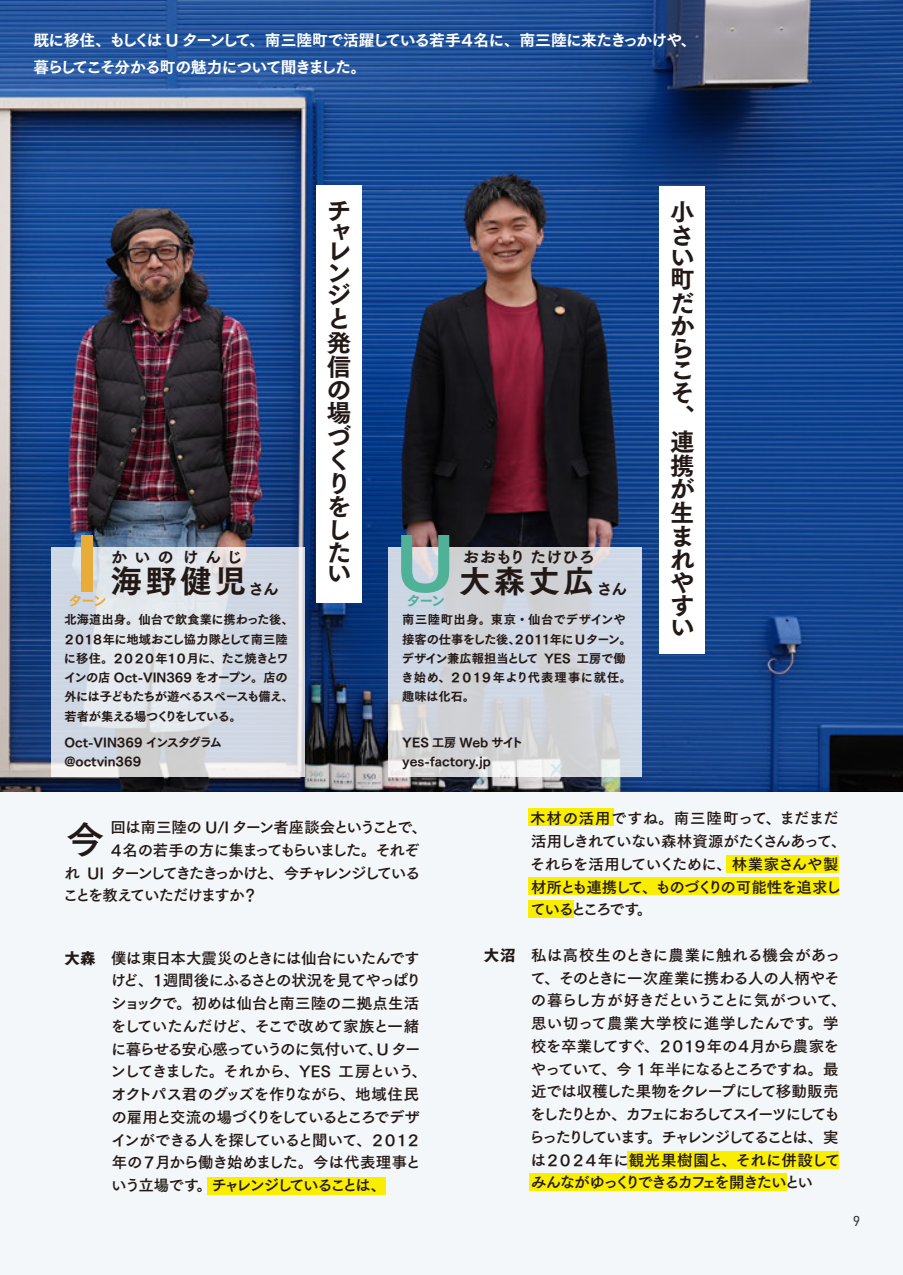
<style>
.page{position:relative;width:903px;height:1275px;background:#f4f7fa}
.page>*{position:absolute;margin:0;border:0;box-sizing:border-box;transform-origin:0 0}
.t1{font:71.4px "Tsuku Go Pro E";color:#4eb198}
.t2{font:71.4px "Tsuku Go Pro E";color:#e9ac39}
.t3{font:38.5px "Tsuku Go Pro B";color:#221815}
.t4{font:31.5px "Tsuku Go Pro E";letter-spacing:.1em;color:#221815}
.t5{font:24.5px/22.8px "Tsuku Go Pro E";color:#221815}
.t6{font:15.75px/27.7px "Tsuku Go Pro E";letter-spacing:-.06em;color:#fff}
.t7{font:15.75px "Tsuku Go Pro E";letter-spacing:.025em;color:#221815}
.t8{font:15.4px/22.8px "Tsuku Go Pro B";letter-spacing:-.07em;color:#221815}
.t9{font:15.4px/22.8px "Tsuku Go Pro B";letter-spacing:-.05em;color:#221815}
.t10{font:15.4px "Tsuku Go Pro B";letter-spacing:-.14em;color:#221815}
.t11{font:15.4px "Tsuku Go Pro B";letter-spacing:-.04em;color:#221815}
.t12{font:15.4px "Tsuku Go Pro B";letter-spacing:-.095em;color:#221815}
.t13{font:14px "Tsuku Go Pro E";color:#e9ac39}
.t14{font:14px "Tsuku Go Pro E";color:#4eb198}
.t15{font:14px "URWDIN";color:#323333}
.t16{font:12.25px/19.2px "Tsuku Go Pro E";letter-spacing:-.01em;color:#221815}
.t17{font:12.25px/19.2px "Tsuku Go Pro E";letter-spacing:-.045em;color:#221815}
.s1{font-size:15.75px}
.s2{font-family:"Tsuku Go Pro H"}
</style>
<div class="page">
<div style="left:529px;top:1173px;width:257px;height:18px;background:#faee00"></div>
<div style="left:627px;top:1151px;width:211px;height:17px;background:#faee00"></div>
<div style="left:528px;top:900px;width:46px;height:17px;background:#faee00"></div>
<div style="left:528px;top:877px;width:310px;height:18px;background:#faee00"></div>
<div style="left:726px;top:855px;width:113px;height:17px;background:#faee00"></div>
<div style="left:528px;top:809px;width:85px;height:17px;background:#faee00"></div>
<div style="left:207px;top:1177px;width:178px;height:17px;background:#faee00"></div>
<img style="left:0;top:0;width:903px;height:792px">
<div style="left:316px;top:186px;width:46px;height:417px;background:#fff"></div>
<div style="left:659px;top:186px;width:46px;height:467px;background:#fff"></div>
<svg style="left:389px;top:547px;width:253px;height:229px;background:#d1d5dc"></svg>
<svg style="left:51px;top:547px;width:253px;height:229px"></svg>
<p class="t6" style="left:33px;top:24px;width:664px">既に移住、もしくは U ターンして、南三陸町で活躍している若手４名に、南三陸に来たきっかけや、暮らしてこそ分かる町の魅力について聞きました。</p>
<h3 class="t5" style="left:327px;top:197px;width:26px">チャレンジと発信の場づくりをした</h3>
<h3 class="t5" style="left:327px;top:559px;width:25px">い</h3>
<h1 class="t2" style="left:76px;top:499px;width:24px">I</h1>
<h1 class="t1" style="left:396px;top:499px;width:59px">U</h1>
<p class="t7" style="left:111px;top:542px;width:132px">か い のけ ん じ</p>
<p class="t7" style="left:463px;top:542px;width:133px">おおもり たけひろ</p>
<h3 class="t4" style="left:111px;top:553px;width:169px">海野健児<span class="s1">さん</span></h3>
<p class="t17" style="left:63px;top:609px;width:232px">北海道出身。仙台で飲食業に携わった後、<br>２０１８年に地域おこし協力隊として南三陸に移住。２０２０年１０月に、たこ焼きとワインの店 Oct-VIN369 をオープン。店の外には子どもたちが遊べるスペースも備え、若者が集える場つくりをしている。</p>
<p class="t16" style="left:64px;top:731px;width:159px">Oct-VIN369 インスタグラム@octvin369</p>
<h3 class="t4" style="left:459px;top:553px;width:169px">大森丈広<span class="s1">さん</span></h3>
<p class="t16" style="left:401px;top:609px;width:232px">南三陸町出身。東京・仙台でデザインや接客の仕事をした後、２０１１年にU ターン。デザイン兼広報担当として YES 工房で働き始め、２０１９年より代表理事に就任。趣味は化石。</p>
<p class="t16" style="left:402px;top:731px;width:122px">YES 工房 Web サイトyes-factory.jp</p>
<p class="t13" style="left:69px;top:588px;width:40px">ターン</p>
<p class="t14" style="left:407px;top:588px;width:40px">ターン</p>
<h3 class="t5" style="left:670px;top:197px;width:26px;line-height:23.8px">小さ</h3>
<h3 class="t5" style="left:670px;top:242px;width:26px;line-height:23.3px">い町だからこそ、連携が生まれやす</h3>
<h3 class="t5" style="left:670px;top:612px;width:25px">い</h3>
<p class="t11" style="left:110px;top:814px;width:318px">回は南三陸の U/I ターン者座談会ということで、</p>
<p class="t12" style="left:109px;top:837px;width:312px">４名の若手の方に集まってもらいました。それぞ</p>
<p class="t10" style="left:64px;top:859px;width:358px">れ UI ターンしてきたきっかけと、今チャレンジしている</p>
<p class="t8" style="left:63px;top:882px;width:196px">ことを教えていただけますか？</p>
<h2 class="t3" style="left:66px;top:806px;width:40px">今</h2>
<p class="t8" style="left:111px;top:944px;width:318px;text-indent:-46px"><span class="s2">大森</span>　僕は東日本大震災のときには仙台にいたんですけど、１週間後にふるさとの状況を見てやっぱりショックで。初めは仙台と南三陸の二拠点生活をしていたんだけど、そこで改めて家族と一緒に暮らせる安心感っていうのに気付いて、U ターンしてきました。それから、YES 工房という、オクトパス君のグッズを作りながら、地域住民の雇用と交流の場づくりをしているところでデザインができる人を探していると聞いて、２０１２年の７月から働き始めました。今は代表理事という立場です。チャレンジしていることは、</p>
<p class="t9" style="left:530px;top:805px;width:318px;text-indent:-46px">　　　木材の活用ですね。南三陸町って、まだまだ活用しきれていない森林資源がたくさんあって、それらを活用していくために、林業家さんや製材所とも連携して、ものづくりの可能性を追求しているところです。</p>
<p class="t8" style="left:529px;top:942px;width:319px;text-indent:-45px"><span class="s2">大沼</span>　私は高校生のときに農業に触れる機会があって、そのときに一次産業に携わる人の人柄やその暮らし方が好きだということに気がついて、思い切って農業大学校に進学したんです。学校を卒業してすぐ、２０１９年の４月から農家をやっていて、今 1 年半になるところですね。最近では収穫した果物をクレープにして移動販売をしたりとか、カフェにおろしてスイーツにしてもらったりしています。チャレンジしてることは、実は２０２４年に観光果樹園と、それに併設してみんながゆっくりできるカフェを開きたいとい</p>
<p class="t15" style="left:853px;top:1212px;width:9px">9</p>
</div>
